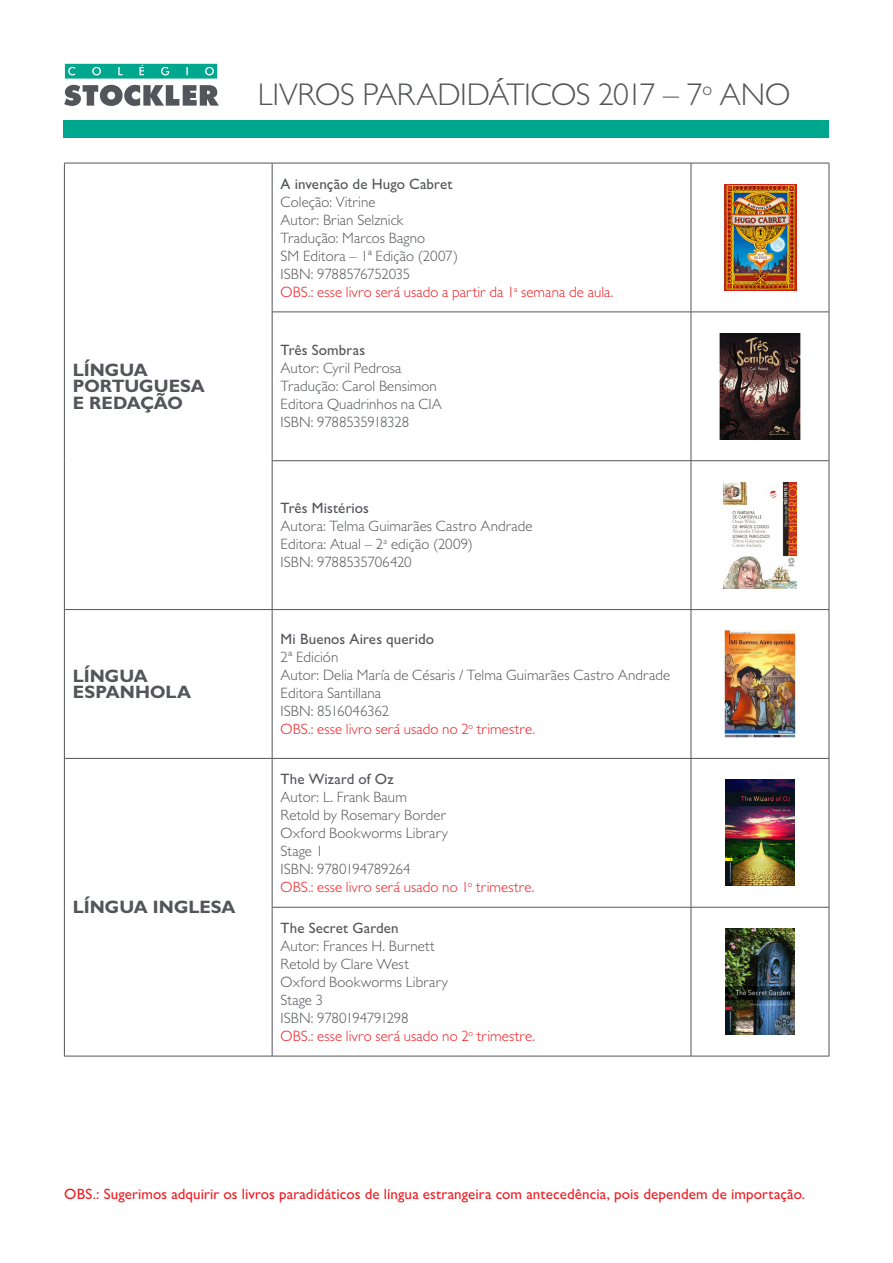
<style>
.page{position:relative;width:893px;height:1263px;background:#fff}
.page>*{position:absolute;margin:0;border:0;box-sizing:border-box;transform-origin:0 0}
.t1{font:300 31.5px "Gill Sans MT Pro";letter-spacing:-.01em;color:#54555a}
.t2{font:700 18px/16.5px "Gill Sans MT Pro";color:#54555a}
.t3{font:700 18px "Gill Sans MT Pro";letter-spacing:-.02em;color:#54555a}
.t4{font:300 15px "Gill Sans MT Pro";letter-spacing:.005em;color:#54555a}
.t5{font:300 15px "Gill Sans MT Pro";letter-spacing:.005em;color:#ee1d23}
.t6{font:500 15px "Gill Sans MT Pro";letter-spacing:.005em;color:#ee1d23}
.t7{font:500 15px "Gill Sans MT Pro";letter-spacing:.01em;color:#54555a}
.t8{font:300 15px "Gill Sans MT Pro";letter-spacing:-.02em;color:#54555a}
.t9{font:300 15px "Gill Sans MT Pro";letter-spacing:-.025em;color:#54555a}
.t10{font:300 15px "Gill Sans MT Pro";letter-spacing:-.015em;color:#54555a}
</style>
<div class="page">
<div style="left:64px;top:120px;width:765px;height:17px;background:#00a78f"></div>
<svg style="left:64px;top:85px;width:155px;height:21px"></svg>
<svg style="left:65px;top:64px;width:152px;height:15px;background:#19af99"></svg>
<hr style="left:64px;top:163px;width:208px;height:1px;background:#54555a">
<hr style="left:64px;top:163px;width:1px;height:149px;background:#54555a">
<hr style="left:272px;top:163px;width:419px;height:1px;background:#54555a">
<hr style="left:691px;top:163px;width:138px;height:1px;background:#54555a">
<hr style="left:829px;top:163px;width:1px;height:149px;background:#54555a">
<hr style="left:64px;top:312px;width:1px;height:149px;background:#54555a">
<hr style="left:829px;top:312px;width:1px;height:149px;background:#54555a">
<hr style="left:64px;top:461px;width:1px;height:148px;background:#54555a">
<hr style="left:829px;top:461px;width:1px;height:148px;background:#54555a">
<hr style="left:64px;top:609px;width:208px;height:1px;background:#54555a">
<hr style="left:64px;top:610px;width:1px;height:148px;background:#54555a">
<hr style="left:272px;top:609px;width:419px;height:1px;background:#54555a">
<hr style="left:272px;top:610px;width:1px;height:148px;background:#54555a">
<hr style="left:691px;top:609px;width:138px;height:1px;background:#54555a">
<hr style="left:691px;top:610px;width:1px;height:148px;background:#54555a">
<hr style="left:829px;top:610px;width:1px;height:148px;background:#54555a">
<hr style="left:64px;top:758px;width:208px;height:1px;background:#54555a">
<hr style="left:64px;top:759px;width:1px;height:148px;background:#54555a">
<hr style="left:272px;top:758px;width:419px;height:1px;background:#54555a">
<hr style="left:272px;top:759px;width:1px;height:148px;background:#54555a">
<hr style="left:691px;top:758px;width:138px;height:1px;background:#54555a">
<hr style="left:691px;top:759px;width:1px;height:148px;background:#54555a">
<hr style="left:829px;top:759px;width:1px;height:148px;background:#54555a">
<hr style="left:64px;top:907px;width:1px;height:149px;background:#54555a">
<hr style="left:272px;top:907px;width:419px;height:1px;background:#54555a">
<hr style="left:272px;top:907px;width:1px;height:149px;background:#54555a">
<hr style="left:691px;top:907px;width:138px;height:1px;background:#54555a">
<hr style="left:691px;top:907px;width:1px;height:149px;background:#54555a">
<hr style="left:829px;top:907px;width:1px;height:149px;background:#54555a">
<hr style="left:64px;top:1056px;width:208px;height:1px;background:#54555a">
<hr style="left:272px;top:1056px;width:419px;height:1px;background:#54555a">
<hr style="left:691px;top:1056px;width:138px;height:1px;background:#54555a">
<hr style="left:272px;top:163px;width:1px;height:149px;background:#54555a">
<hr style="left:691px;top:163px;width:1px;height:149px;background:#54555a">
<hr style="left:272px;top:312px;width:419px;height:1px;background:#54555a">
<hr style="left:272px;top:312px;width:1px;height:149px;background:#54555a">
<hr style="left:691px;top:312px;width:138px;height:1px;background:#54555a">
<hr style="left:691px;top:312px;width:1px;height:149px;background:#54555a">
<hr style="left:272px;top:460px;width:419px;height:1px;background:#54555a">
<hr style="left:272px;top:461px;width:1px;height:148px;background:#54555a">
<hr style="left:691px;top:460px;width:138px;height:1px;background:#54555a">
<hr style="left:691px;top:461px;width:1px;height:148px;background:#54555a">
<img style="left:724px;top:184px;width:72px;height:107px">
<img style="left:719px;top:333px;width:82px;height:106px">
<img style="left:724px;top:482px;width:72px;height:106px">
<img style="left:724px;top:631px;width:72px;height:106px">
<img style="left:725px;top:780px;width:69px;height:106px">
<img style="left:725px;top:928px;width:70px;height:107px">
<p class="t1" style="left:258px;top:76px;width:534px">LIVROS PARADIDÁTICOS 2017 – 7<sup>o</sup> ANO</p>
<p class="t2" style="left:73px;top:361px;width:134px">LÍNGUA<br>PORTUGUESA</p>
<p class="t3" style="left:73px;top:392px;width:111px">E REDAÇÃO</p>
<p class="t2" style="left:73px;top:667px;width:77px">LÍNGUA</p>
<p class="t2" style="left:73px;top:684px;width:120px">ESPANHOLA</p>
<p class="t2" style="left:73px;top:899px;width:164px">LÍNGUA INGLESA</p>
<p class="t7" style="left:281px;top:175px;width:173px">A invenção de Hugo Cabret</p>
<p class="t4" style="left:281px;top:193px;width:97px">Coleção: Vitrine</p>
<p class="t4" style="left:281px;top:211px;width:124px">Autor: Brian Selznick</p>
<p class="t4" style="left:281px;top:229px;width:146px">Tradução: Marcos Bagno</p>
<p class="t4" style="left:281px;top:247px;width:179px">SM Editora – 1ª Edição (2007)</p>
<p class="t8" style="left:281px;top:265px;width:131px">ISBN: 9788576752035</p>
<p class="t5" style="left:281px;top:283px;width:334px">OBS.: esse livro será usado a partir da 1<sup>a</sup> semana de aula.</p>
<p class="t7" style="left:281px;top:341px;width:86px">Três Sombras</p>
<p class="t4" style="left:281px;top:359px;width:122px">Autor: Cyril Pedrosa</p>
<p class="t4" style="left:281px;top:377px;width:158px">Tradução: Carol Bensimon</p>
<p class="t4" style="left:281px;top:395px;width:163px">Editora Quadrinhos na CIA</p>
<p class="t9" style="left:281px;top:413px;width:130px">ISBN: 9788535918328</p>
<p class="t7" style="left:281px;top:499px;width:90px">Três Mistérios</p>
<p class="t4" style="left:281px;top:517px;width:254px">Autora: Telma Guimarães Castro Andrade</p>
<p class="t4" style="left:281px;top:535px;width:194px">Editora: Atual – 2<sup>a</sup> edição (2009)</p>
<p class="t10" style="left:281px;top:553px;width:133px">ISBN: 9788535706420</p>
<p class="t7" style="left:281px;top:630px;width:155px">Mi Buenos Aires querido</p>
<p class="t4" style="left:281px;top:648px;width:59px">2ª Edición</p>
<p class="t4" style="left:281px;top:666px;width:391px">Autor: Delia María de Césaris / Telma Guimarães Castro Andrade</p>
<p class="t4" style="left:281px;top:684px;width:102px">Editora Santillana</p>
<p class="t4" style="left:281px;top:702px;width:110px">ISBN: 8516046362</p>
<p class="t5" style="left:281px;top:720px;width:256px">OBS.: esse livro será usado no 2<sup>o</sup> trimestre.</p>
<p class="t7" style="left:281px;top:770px;width:115px">The Wizard of Oz</p>
<p class="t4" style="left:281px;top:788px;width:128px">Autor: L. Frank Baum</p>
<p class="t4" style="left:281px;top:806px;width:167px">Retold by Rosemary Border</p>
<p class="t4" style="left:281px;top:824px;width:169px">Oxford Bookworms Library</p>
<p class="t4" style="left:281px;top:842px;width:44px">Stage 1</p>
<p class="t8" style="left:281px;top:860px;width:132px">ISBN: 9780194789264</p>
<p class="t5" style="left:281px;top:878px;width:255px">OBS.: esse livro será usado no 1<sup>o</sup> trimestre.</p>
<p class="t7" style="left:281px;top:919px;width:120px">The Secret Garden</p>
<p class="t4" style="left:281px;top:937px;width:156px">Autor: Frances H. Burnett</p>
<p class="t4" style="left:281px;top:955px;width:130px">Retold by Clare West</p>
<p class="t4" style="left:281px;top:973px;width:169px">Oxford Bookworms Library</p>
<p class="t4" style="left:281px;top:991px;width:44px">Stage 3</p>
<p class="t8" style="left:281px;top:1009px;width:130px">ISBN: 9780194791298</p>
<p class="t5" style="left:281px;top:1027px;width:256px">OBS.: esse livro será usado no 2<sup>o</sup> trimestre.</p>
<p class="t6" style="left:64px;top:1185px;width:742px">OBS.: Sugerimos adquirir os livros paradidáticos de língua estrangeira com antecedência, pois dependem de importação.</p>
</div>
